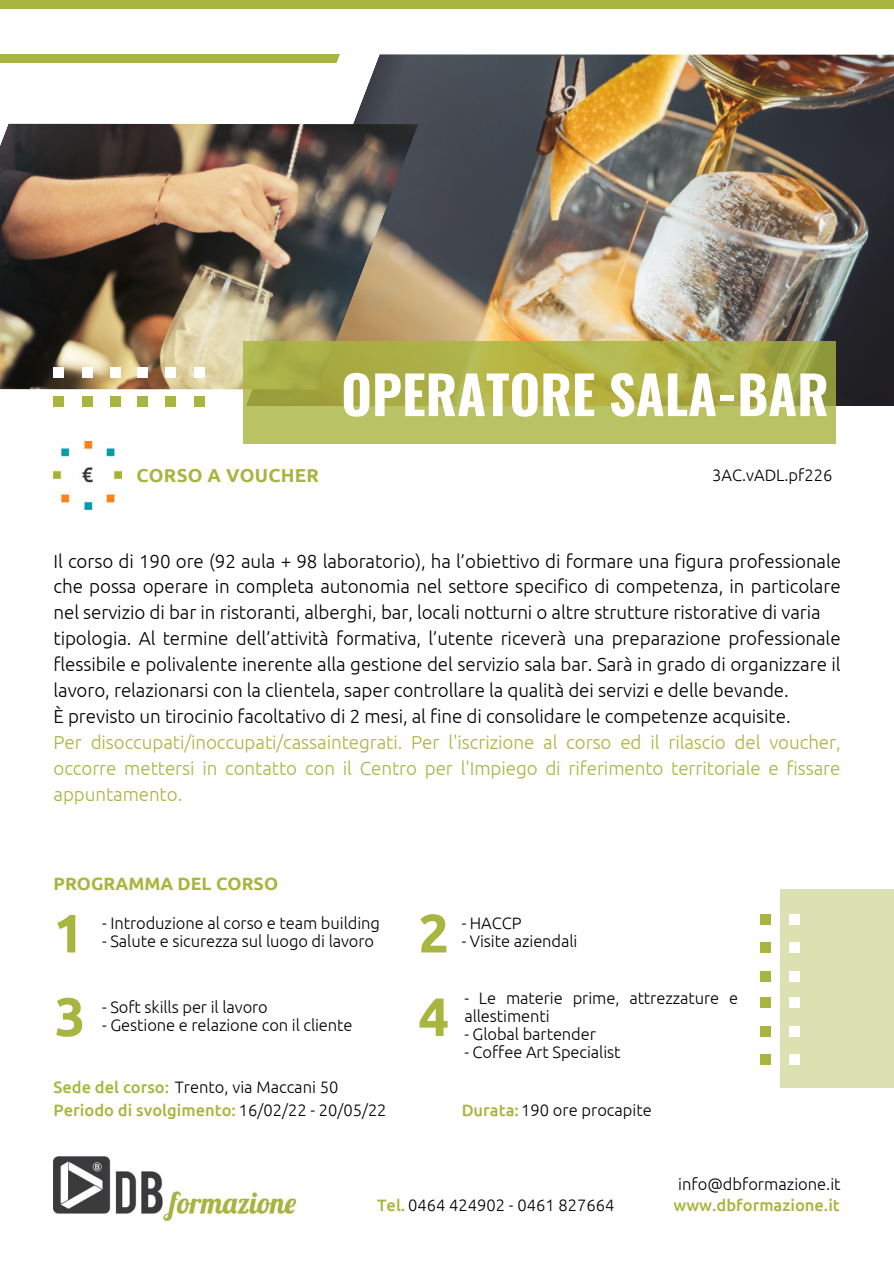
<style>
.page{position:relative;width:894px;height:1264px;background:#fff}
.page>*{position:absolute;margin:0;border:0;box-sizing:border-box;transform-origin:0 0}
.t1{font:700 54px "Ubuntu";color:#a8b53f}
.t2{font:700 52.5px "Oswald";color:#fff}
.t3{font:300 18.75px/26px "Ubuntu";letter-spacing:-.005em;color:#000;text-align:justify}
.t4{font:300 18.75px/26px "Ubuntu";letter-spacing:-.005em;color:#a8b53f;text-align:justify}
.t5{font:700 18.75px "Ubuntu";letter-spacing:.01em;color:#a8b53f}
.t6{font:700 17.85px "Ubuntu";color:#a8b53f}
.t7{font:300 16.5px/18px "Ubuntu";letter-spacing:-.005em;color:#000}
.t8{font:500 16.5px "Ubuntu";color:#a8b53f}
.s1{font-weight:500;color:#a8b53f}
.s2{font-weight:300;color:#000}
</style>
<div class="page">
<div style="left:780px;top:889px;width:113px;height:198px;background:#dce1b2"></div>
<div style="left:760px;top:914px;width:10px;height:10px;background:#a8b53f"></div>
<div style="left:789px;top:914px;width:10px;height:10px;background:#fff"></div>
<div style="left:760px;top:942px;width:10px;height:10px;background:#a8b53f"></div>
<div style="left:789px;top:942px;width:10px;height:10px;background:#fff"></div>
<div style="left:760px;top:970px;width:10px;height:11px;background:#a8b53f"></div>
<div style="left:789px;top:970px;width:10px;height:11px;background:#fff"></div>
<div style="left:760px;top:997px;width:10px;height:10px;background:#a8b53f"></div>
<div style="left:789px;top:997px;width:10px;height:10px;background:#fff"></div>
<div style="left:760px;top:1026px;width:10px;height:10px;background:#a8b53f"></div>
<div style="left:789px;top:1026px;width:10px;height:10px;background:#fff"></div>
<div style="left:760px;top:1054px;width:10px;height:10px;background:#a8b53f"></div>
<div style="left:789px;top:1054px;width:10px;height:10px;background:#fff"></div>
<div style="left:0;top:0;width:893px;height:9px;background:#a8b53f"></div>
<div style="left:0;top:34px;width:343px;height:28px;background:#a8b53f"></div>
<div style="left:0;top:16px;width:893px;height:38px;background:#fff"></div>
<img style="left:209px;top:54px;width:684px;height:352px">
<img style="left:0;top:124px;width:418px;height:265px">
<div style="left:53px;top:396px;width:11px;height:10px;background:#a8b53f"></div>
<div style="left:53px;top:367px;width:11px;height:10px;background:#fff"></div>
<div style="left:82px;top:396px;width:10px;height:10px;background:#a8b53f"></div>
<div style="left:82px;top:367px;width:10px;height:10px;background:#fff"></div>
<div style="left:110px;top:396px;width:11px;height:10px;background:#a8b53f"></div>
<div style="left:110px;top:367px;width:11px;height:10px;background:#fff"></div>
<div style="left:137px;top:396px;width:10px;height:10px;background:#a8b53f"></div>
<div style="left:137px;top:367px;width:10px;height:10px;background:#fff"></div>
<div style="left:166px;top:396px;width:10px;height:10px;background:#a8b53f"></div>
<div style="left:166px;top:367px;width:10px;height:10px;background:#fff"></div>
<div style="left:194px;top:396px;width:10px;height:10px;background:#a8b53f"></div>
<div style="left:194px;top:367px;width:10px;height:10px;background:#fff"></div>
<img style="left:53px;top:441px;width:68px;height:68px">
<svg style="left:242px;top:341px;width:593px;height:103px;background:#b0b551"></svg>
<img style="left:53px;top:1156px;width:243px;height:64px">
<p class="t5" style="left:136px;top:465px;width:184px">CORSO A VOUCHER</p>
<p class="t2" style="left:341px;top:353px;width:489px">OPERATORE SALA-BAR</p>
<p class="t7" style="left:712px;top:465px;width:122px">3AC.vADL.pf226</p>
<p class="t3" style="left:53px;top:547px;width:788px">Il corso di 190 ore (92 aula + 98 laboratorio), ha l’obiettivo di formare una figura professionale che possa operare in completa autonomia nel settore specifico di competenza, in particolare nel servizio di bar in ristoranti, alberghi, bar, locali notturni o altre strutture ristorative di varia</p>
<p class="t3" style="left:53px;top:625px;width:788px">tipologia. Al termine dell’attività formativa, l’utente riceverà una preparazione professionale flessibile e polivalente inerente alla gestione del servizio sala bar. Sarà in grado di organizzare il lavoro, relazionarsi con la clientela, saper controllare la qualità dei servizi e delle bevande.</p>
<p class="t3" style="left:53px;top:703px;width:738px">È previsto un tirocinio facoltativo di 2 mesi, al fine di consolidare le competenze acquisite.</p>
<p class="t4" style="left:53px;top:729px;width:788px">Per disoccupati/inoccupati/cassaintegrati. Per l'iscrizione al corso ed il rilascio del voucher, occorre mettersi in contatto con il Centro per l'Impiego di riferimento territoriale e fissare appuntamento.</p>
<p class="t6" style="left:53px;top:873px;width:226px">PROGRAMMA DEL CORSO</p>
<p class="t1" style="left:53px;top:902px;width:32px">1</p>
<p class="t1" style="left:418px;top:902px;width:32px">2</p>
<p class="t7" style="left:102px;top:914px;width:279px">- Introduzione al corso e team building</p>
<p class="t7" style="left:102px;top:932px;width:273px">- Salute e sicurezza sul luogo di lavoro</p>
<p class="t7" style="left:461px;top:914px;width:61px">- HACCP</p>
<p class="t7" style="left:461px;top:932px;width:117px">- Visite aziendali</p>
<p class="t1" style="left:55px;top:985px;width:32px">3</p>
<p class="t1" style="left:418px;top:985px;width:32px">4</p>
<p class="t7" style="left:102px;top:997px;width:167px">- Soft skills per il lavoro</p>
<p class="t7" style="left:102px;top:1015px;width:252px">- Gestione e relazione con il cliente</p>
<p class="t7" style="left:53px;top:1078px;width:286px"><span class="s1">Sede del corso:</span> Trento, via Maccani 50</p>
<p class="t8" style="left:53px;top:1100px;width:334px">Periodo di svolgimento: <span class="s2">16/02/22 - 20/05/22</span></p>
<p class="t7" style="left:464px;top:988px;width:275px">- Le materie prime, attrezzature e allestimenti</p>
<p class="t7" style="left:464px;top:1024px;width:133px">- Global bartender</p>
<p class="t7" style="left:464px;top:1042px;width:158px">- Coffee Art Specialist</p>
<p class="t7" style="left:461px;top:1100px;width:192px"><span class="s1">Durata:</span>190 ore procapite</p>
<p class="t7" style="left:678px;top:1175px;width:164px">info@dbformazione.it</p>
<p class="t7" style="left:377px;top:1196px;width:239px"><span class="s1">Tel.</span> 0464 424902 - 0461 827664</p>
<p class="t8" style="left:673px;top:1195px;width:168px">www.dbformazione.it</p>
</div>
